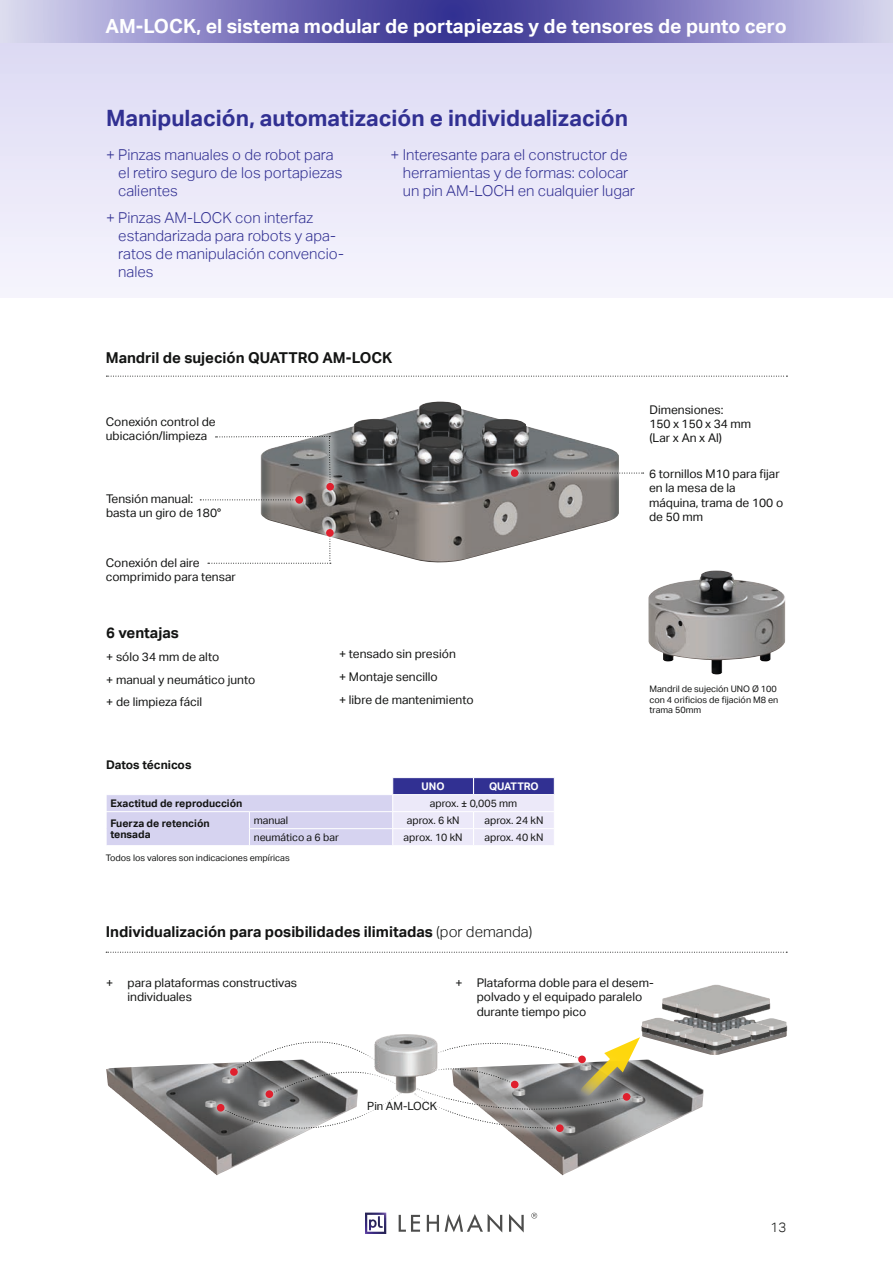
<style>
.page{position:relative;width:893px;height:1263px;background:#fff}
.page>*{position:absolute;margin:0;border:0;box-sizing:border-box;transform-origin:0 0}
.Titel_hellblauer_Bal{font:700 22.5px "Aktiv Grotesk";color:#313092}
.Titel_dunkelblauer_B{font:700 19.5px "Aktiv Grotesk";color:#fff}
.t1{font:300 15px/18px "Aktiv Grotesk";color:#313092}
.Grundtext{font:700 15px "Aktiv Grotesk Trial";color:#131413}
.t2{font:700 15px "Aktiv Grotesk";color:#131413}
.t3{font:300 13.5px "Aktiv Grotesk";color:#131413}
.t4{font:12px/14.4px "Aktiv Grotesk";color:#131413}
.t5{font:700 12px "Aktiv Grotesk";color:#131413}
.t6{font:11.25px "Aktiv Grotesk";color:#131413}
.t7{font:10.5px "Aktiv Grotesk";color:#131413}
.t8{font:700 10.5px/10.5px "Aktiv Grotesk";color:#131413}
.t9{font:700 10.5px "Aktiv Grotesk";color:#fff}
.t10{font:9px/10.8px "Aktiv Grotesk";color:#131413}
.s1{font-weight:300}
</style>
<div class="page">
<div style="left:0;top:0;width:893px;height:298px;background:linear-gradient(to right,#e9e7f8,#e9e7f8)"></div>
<svg style="left:1px;top:0;width:892px;height:43px;background:#827ebf"></svg>
<hr style="left:0;top:0;width:1px;height:43px;background:#ddddef">
<svg style="left:427px;top:1215px;width:12px;height:17px"></svg>
<svg style="left:509px;top:1214px;width:15px;height:18px"></svg>
<svg style="left:445px;top:1214px;width:57px;height:18px"></svg>
<svg style="left:399px;top:1215px;width:21px;height:17px"></svg>
<svg style="left:531px;top:1213px;width:6px;height:5px"></svg>
<img style="left:365px;top:1212px;width:21px;height:22px">
<img style="left:539px;top:1067px;width:165px;height:108px">
<img style="left:106px;top:1066px;width:150px;height:109px">
<img style="left:0;top:73px;width:1px;height:209px">
<div style="left:209px;top:1083px;width:201px;height:55px;background:#fff;opacity:.55"></div>
<img style="left:663px;top:1026px;width:118px;height:29px">
<img style="left:775px;top:1026px;width:13px;height:12px">
<img style="left:693px;top:1003px;width:78px;height:23px">
<img style="left:737px;top:1023px;width:38px;height:20px">
<img style="left:731px;top:1035px;width:25px;height:13px">
<img style="left:663px;top:1036px;width:15px;height:5px">
<img style="left:678px;top:1036px;width:53px;height:15px">
<img style="left:662px;top:984px;width:108px;height:34px">
<img style="left:756px;top:1018px;width:31px;height:12px">
<img style="left:739px;top:1023px;width:30px;height:12px">
<img style="left:731px;top:1028px;width:19px;height:12px">
<img style="left:680px;top:1028px;width:51px;height:18px">
<div style="left:208px;top:1095px;width:26px;height:26px;background:#fff;opacity:.55"></div>
<div style="left:217px;top:1104px;width:8px;height:7px;background:#e0202e;border-radius:50%"></div>
<img style="left:663px;top:1018px;width:30px;height:18px">
<svg style="left:218px;top:1010px;width:445px;height:146px"></svg>
<img style="left:261px;top:401px;width:358px;height:162px">
<img style="left:255px;top:1093px;width:18px;height:14px">
<div style="left:358px;top:1019px;width:95px;height:89px;background:#fff"></div>
<img style="left:369px;top:1034px;width:71px;height:51px">
<img style="left:219px;top:1070px;width:18px;height:13px">
<img style="left:202px;top:1094px;width:17px;height:14px">
<img style="left:561px;top:1120px;width:17px;height:13px">
<img style="left:628px;top:1089px;width:18px;height:13px">
<img style="left:576px;top:1057px;width:18px;height:13px">
<img style="left:510px;top:1082px;width:18px;height:14px">
<img style="left:648px;top:570px;width:138px;height:104px">
<div style="left:352px;top:1085px;width:101px;height:41px;background:#fff"></div>
<svg style="left:106px;top:952px;width:681px;height:1px"></svg>
<div style="left:190px;top:489px;width:121px;height:22px;background:#fff;opacity:.55"></div>
<svg style="left:200px;top:498px;width:86px;height:3px"></svg>
<div style="left:286px;top:487px;width:27px;height:26px;background:#fff;opacity:.55"></div>
<div style="left:295px;top:496px;width:8px;height:8px;background:#e0202e;border-radius:50%"></div>
<div style="left:503px;top:462px;width:149px;height:22px;background:#fff;opacity:.55"></div>
<svg style="left:528px;top:472px;width:116px;height:3px"></svg>
<div style="left:501px;top:460px;width:27px;height:26px;background:#fff;opacity:.55"></div>
<div style="left:511px;top:469px;width:7px;height:8px;background:#e0202e;border-radius:50%"></div>
<div style="left:198px;top:521px;width:143px;height:52px;background:#fff"></div>
<svg style="left:208px;top:531px;width:123px;height:33px"></svg>
<div style="left:317px;top:519px;width:26px;height:27px;background:#fff;opacity:.55"></div>
<div style="left:326px;top:529px;width:8px;height:8px;background:#e0202e;border-radius:50%"></div>
<div style="left:206px;top:427px;width:135px;height:70px;background:#fff;opacity:.55"></div>
<svg style="left:216px;top:436px;width:116px;height:52px"></svg>
<div style="left:317px;top:474px;width:27px;height:26px;background:#fff;opacity:.55"></div>
<div style="left:326px;top:483px;width:8px;height:8px;background:#e0202e;border-radius:50%"></div>
<svg style="left:106px;top:376px;width:681px;height:1px"></svg>
<svg style="left:106px;top:777px;width:449px;height:68px"></svg>
<hr style="left:106px;top:811px;width:143px;height:1px;background:#fff">
<hr style="left:249px;top:811px;width:144px;height:1px;background:#fff">
<hr style="left:393px;top:811px;width:80px;height:1px;background:#fff">
<hr style="left:473px;top:811px;width:81px;height:1px;background:#fff">
<p class="Titel_dunkelblauer_B" style="left:105px;top:15px;width:683px">AM-LOCK, el sistema modular de portapiezas y de tensores de punto cero</p>
<p class="Titel_hellblauer_Bal" style="left:106px;top:105px;width:523px">Manipulación, automatización e individualización</p>
<p class="t1" style="left:118px;top:146px;width:226px;text-indent:-12px">+ Pinzas manuales o de robot para el retiro seguro de los portapiezas calientes</p>
<p class="t1" style="left:118px;top:208px;width:227px;text-indent:-12px">+ Pinzas AM-LOCK con interfaz estandarizada para robots y apa&shy;ratos de manipulación convencio&shy;nales</p>
<p class="t1" style="left:403px;top:146px;width:234px;text-indent:-12px">+ Interesante para el constructor de herramientas y de formas: colocar un pin AM-LOCH en cualquier lugar</p>
<p class="Grundtext" style="left:106px;top:349px;width:288px">Mandril de sujeción QUATTRO AM-LOCK</p>
<p class="t4" style="left:106px;top:415px;width:111px">Conexión control de ubicación/limpieza</p>
<p class="t4" style="left:106px;top:491px;width:117px">Tensión manual: basta un giro de 180°</p>
<p class="t4" style="left:106px;top:555px;width:132px">Conexión del aire comprimido para tensar</p>
<p class="t4" style="left:649px;top:402px;width:76px">Dimensiones:</p>
<p class="t4" style="left:649px;top:417px;width:103px">150 x 150 x 34 mm</p>
<p class="t4" style="left:649px;top:431px;width:74px">(Lar x An x Al)</p>
<p class="t4" style="left:649px;top:466px;width:136px">6 tornillos M10 para fijar en la mesa de la máquina, trama de 100 o de 50 mm</p>
<p class="t2" style="left:106px;top:624px;width:74px">6 ventajas</p>
<p class="t4" style="left:106px;top:649px;width:114px">+ sólo 34 mm de alto</p>
<p class="t4" style="left:106px;top:672px;width:150px">+ manual y neumático junto</p>
<p class="t4" style="left:106px;top:695px;width:98px">+ de limpieza fácil</p>
<p class="t5" style="left:106px;top:758px;width:87px">Datos técnicos</p>
<p class="t4" style="left:339px;top:647px;width:118px">+ tensado sin presión</p>
<p class="t4" style="left:339px;top:670px;width:100px">+ Montaje sencillo</p>
<p class="t4" style="left:339px;top:693px;width:136px">+ libre de mantenimiento</p>
<p class="t10" style="left:649px;top:683px;width:130px">Mandril de sujeción UNO Ø 100 con 4 orificios de fijación M8 en trama 50mm</p>
<p class="t9" style="left:422px;top:780px;width:25px">UNO</p>
<p class="t9" style="left:489px;top:780px;width:51px">QUATTRO</p>
<p class="t8" style="left:110px;top:798px;width:134px">Exactitud de reproducción</p>
<p class="t7" style="left:430px;top:797px;width:89px">aprox. ± 0,005 mm</p>
<p class="t8" style="left:110px;top:818px;width:101px">Fuerza de retención tensada</p>
<p class="t7" style="left:254px;top:814px;width:36px">manual</p>
<p class="t7" style="left:407px;top:814px;width:54px">aprox. 6 kN</p>
<p class="t7" style="left:484px;top:814px;width:60px">aprox. 24 kN</p>
<p class="t7" style="left:254px;top:831px;width:87px">neumático a 6 bar</p>
<p class="t7" style="left:404px;top:831px;width:60px">aprox. 10 kN</p>
<p class="t7" style="left:484px;top:831px;width:60px">aprox. 40 kN</p>
<p class="t10" style="left:106px;top:853px;width:185px">Todos los valores son indicaciones empíricas</p>
<p class="Grundtext" style="left:106px;top:923px;width:428px">Individualización para posibilidades ilimitadas <span class="s1">(por demanda)</span></p>
<p class="t4" style="left:128px;top:975px;width:171px;text-indent:-21px">+ para plataformas constructivas individuales</p>
<p class="t4" style="left:477px;top:975px;width:178px;text-indent:-21px">+ Plataforma doble para el desem&shy;polvado y el equipado paralelo durante tiempo pico</p>
<p class="t6" style="left:367px;top:1099px;width:72px">Pin AM-LOCK</p>
<p class="t3" style="left:770px;top:1219px;width:17px">13</p>
</div>
